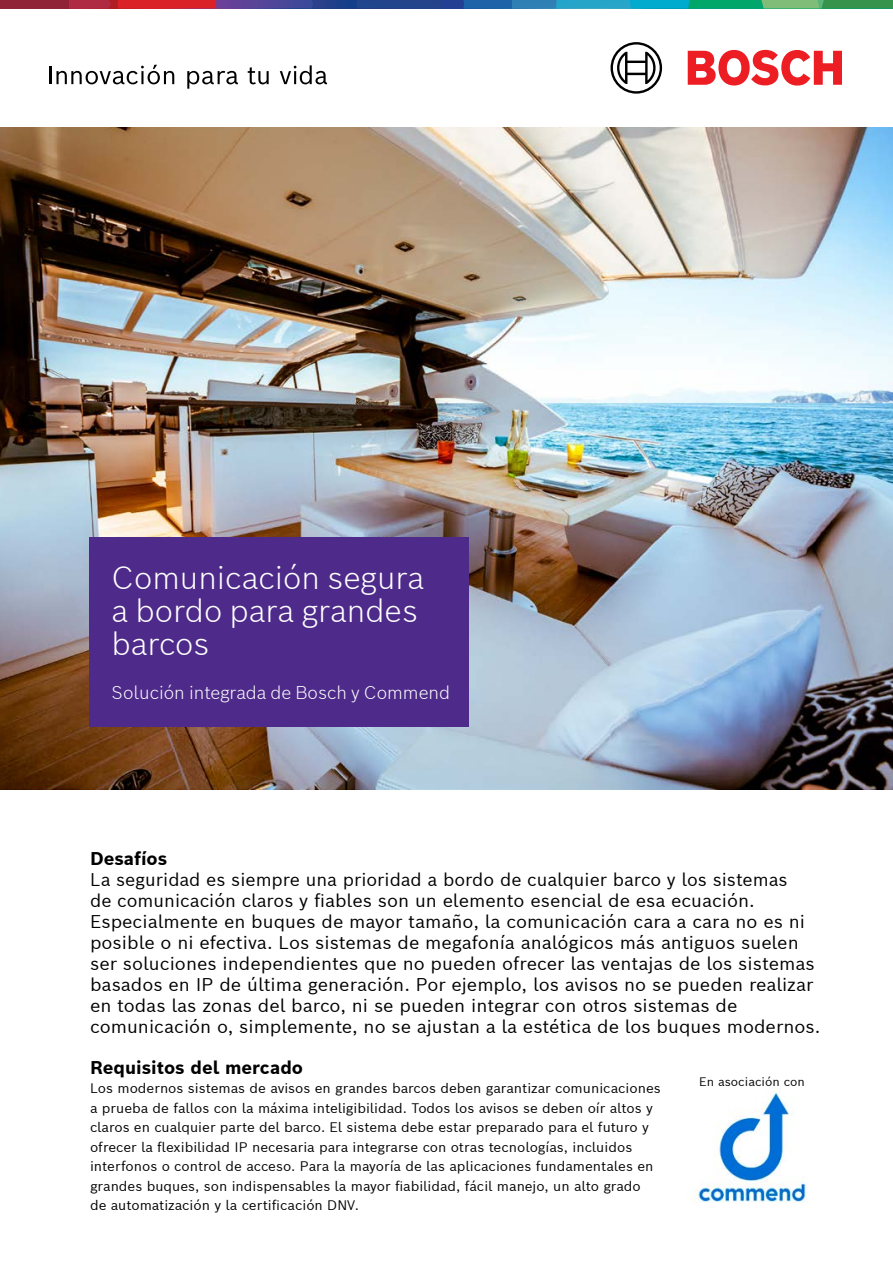
<style>
.page{position:relative;width:893px;height:1263px;background:#fff}
.page>*{position:absolute;margin:0;border:0;box-sizing:border-box;transform-origin:0 0}
.t1{font:300 31.5px/33px "Bosch Sans";color:#fff}
.t2{font:18px/21px "Bosch Sans";color:#000}
.t3{font:300 18px "Bosch Sans";color:#fff}
.t4{font:700 18px "Bosch Sans";color:#000}
.t5{font:13.5px/19.5px "Bosch Sans";color:#000}
.t6{font:12px "Bosch Sans";color:#000}
</style>
<div class="page">
<img style="left:697px;top:1089px;width:110px;height:114px">
<img style="left:0;top:127px;width:893px;height:662px">
<div style="left:89px;top:537px;width:379px;height:189px;background:#4e2b8a"></div>
<div style="left:0;top:0;width:69px;height:9px;background:#902336"></div>
<svg style="left:69px;top:0;width:824px;height:9px;background:#486b80"></svg>
<hr style="left:49px;top:66px;width:3px;height:18px;background:#000">
<svg style="left:57px;top:65px;width:117px;height:19px"></svg>
<svg style="left:187px;top:71px;width:51px;height:18px"></svg>
<svg style="left:248px;top:67px;width:21px;height:17px"></svg>
<svg style="left:280px;top:65px;width:47px;height:19px"></svg>
<svg style="left:688px;top:50px;width:154px;height:36px"></svg>
<svg style="left:610px;top:42px;width:52px;height:52px"></svg>
<h1 class="t1" style="left:112px;top:560px;width:314px">Comunicación segura a bordo para grandes barcos</h1>
<p class="t3" style="left:112px;top:680px;width:340px">Solución integrada de Bosch y Commend</p>
<p class="t4" style="left:90px;top:846px;width:79px">Desafíos</p>
<p class="t2" style="left:90px;top:868px;width:732px">La seguridad es siempre una prioridad a bordo de cualquier barco y los sistemas<br>de comunicación claros y fiables son un elemento esencial de esa ecuación.<br>Especialmente en buques de mayor tamaño, la comunicación cara a cara no es ni posible o ni efectiva. Los sistemas de megafonía analógicos más antiguos suelen ser soluciones independientes que no pueden ofrecer las ventajas de los sistemas basados en IP de última generación. Por ejemplo, los avisos no se pueden realizar en todas las zonas del barco, ni se pueden integrar con otros sistemas de comunicación o, simplemente, no se ajustan a la estética de los buques modernos.</p>
<p class="t4" style="left:90px;top:1055px;width:215px">Requisitos del mercado</p>
<p class="t5" style="left:90px;top:1078px;width:572px">Los modernos sistemas de avisos en grandes barcos deben garantizar comunicaciones a prueba de fallos con la máxima inteligibilidad. Todos los avisos se deben oír altos y claros en cualquier parte del barco. El sistema debe estar preparado para el futuro y ofrecer la flexibilidad IP necesaria para integrarse con otras tecnologías, incluidos interfonos o control de acceso. Para la mayoría de las aplicaciones fundamentales en grandes buques, son indispensables la mayor fiabilidad, fácil manejo, un alto grado<br>de automatización y la certificación DNV.</p>
<p class="t6" style="left:699px;top:1074px;width:107px">En asociación con</p>
</div>
